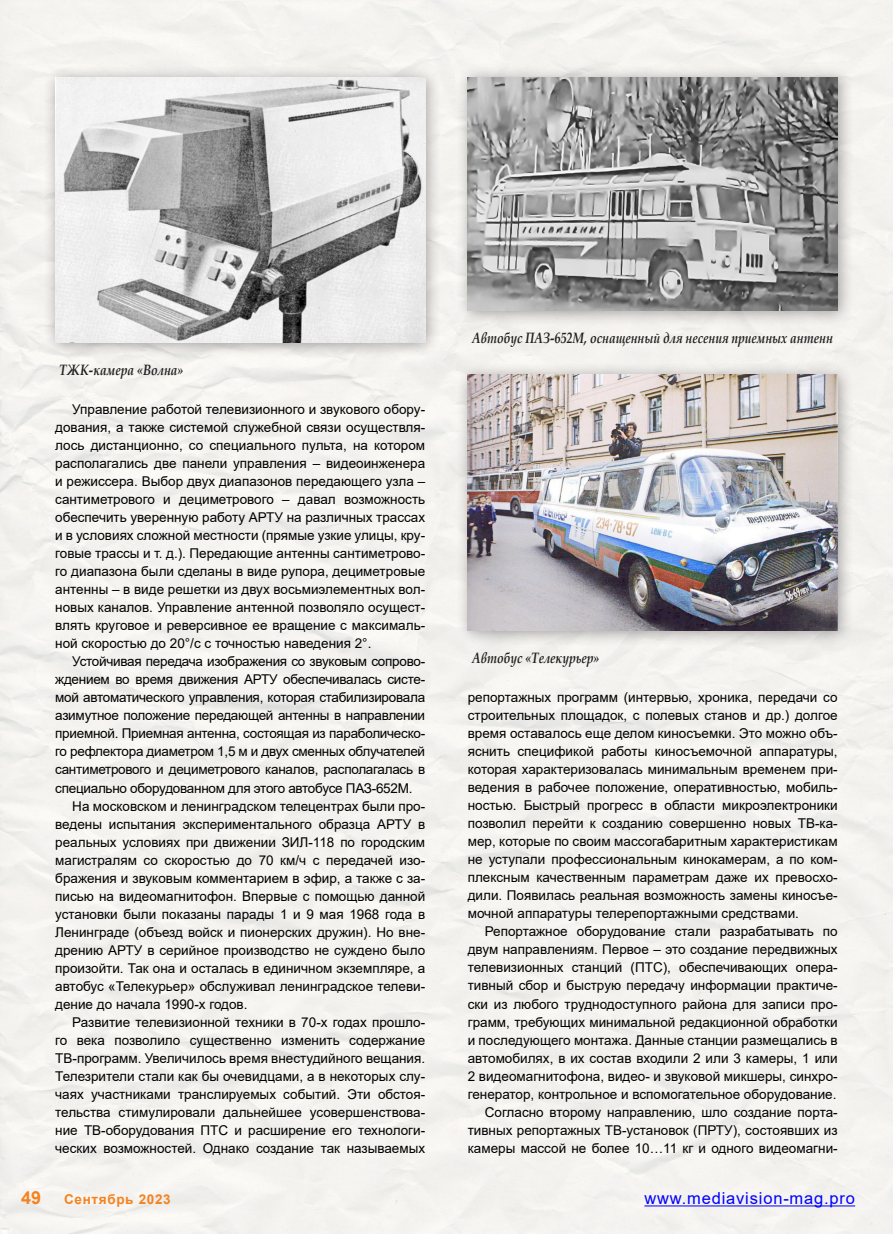
<style>
.page{position:relative;width:893px;height:1234px;background:#fff}
.page>*{position:absolute;margin:0;border:0;box-sizing:border-box;transform-origin:0 0}
.t1{font:700 18px "Arial";color:#f58220}
.t2{font:16.5px "Arial";letter-spacing:.05em;color:#00f}
.t3{font:italic 700 15px "Book Antiqua";color:#231f20;scale:.8 1}
.t4{font:13.5px/18px "Arial";color:#000;text-align:justify}
.t5{font:13.5px "Arial";letter-spacing:-.02em;color:#000}
.t6{font:700 13.5px "Arial";letter-spacing:.05em;color:#f58220}
</style>
<div class="page">
<div style="left:43px;top:65px;width:399px;height:293px;background:#231f20;opacity:.4"></div>
<img style="left:55px;top:77px;width:370px;height:265px">
<div style="left:456px;top:65px;width:398px;height:262px;background:#231f20;opacity:.4"></div>
<img style="left:468px;top:77px;width:370px;height:233px">
<div style="left:456px;top:362px;width:398px;height:284px;background:#231f20;opacity:.4"></div>
<img style="left:468px;top:374px;width:370px;height:256px">
<hr style="left:644px;top:1205px;width:211px;height:1px;background:#00f">
<p class="t3" style="left:60px;top:359px;width:157px">ТЖК-камера «Волна»</p>
<p class="t4" style="left:55px;top:400px;width:371px;text-indent:17px">Управление работой телевизионного и звукового обору&shy;дования, а также системой служебной связи осуществля&shy;лось дистанционно, со специального пульта, на котором располагались две панели управления – видеоинженера и режиссера. Выбор двух диапазонов передающего узла – сантиметрового и дециметрового – давал возможность обеспечить уверенную работу АРТУ на различных трассах и в условиях сложной местности (прямые узкие улицы, кру&shy;говые трассы и т. д.). Передающие антенны сантиметрово&shy;го диапазона были сделаны в виде рупора, дециметровые антенны – в виде решетки из двух восьмиэлементных вол&shy;новых каналов. Управление антенной позволяло осущест&shy;влять круговое и реверсивное ее вращение с максималь&shy;ной скоростью до 20°/с с точностью наведения 2°.</p>
<p class="t5" style="left:72px;top:652px;width:354px">Устойчивая передача изображения со звуковым сопрово-</p>
<p class="t5" style="left:55px;top:670px;width:371px">ждением во время движения АРТУ обеспечивалась систе-</p>
<p class="t5" style="left:55px;top:688px;width:371px">мой автоматического управления, которая стабилизировала</p>
<p class="t5" style="left:55px;top:706px;width:371px">азимутное положение передающей антенны в направлении</p>
<p class="t5" style="left:55px;top:724px;width:371px">приемной. Приемная антенна, состоящая из параболическо-</p>
<p class="t5" style="left:55px;top:742px;width:371px">го рефлектора диаметром 1,5 м и двух сменных облучателей</p>
<p class="t5" style="left:55px;top:760px;width:371px">сантиметрового и дециметрового каналов, располагалась в</p>
<p class="t5" style="left:55px;top:778px;width:359px">специально оборудованном для этого автобусе ПАЗ-652М.</p>
<p class="t4" style="left:72px;top:796px;width:354px">На московском и ленинградском телецентрах были про-</p>
<p class="t4" style="left:55px;top:814px;width:371px">ведены испытания экспериментального образца АРТУ в</p>
<p class="t4" style="left:55px;top:832px;width:371px">реальных условиях при движении ЗИЛ-118 по городским</p>
<p class="t4" style="left:55px;top:850px;width:371px">магистралям со скоростью до 70 км/ч с передачей изо-</p>
<p class="t4" style="left:55px;top:868px;width:371px">бражения и звуковым комментарием в эфир, а также с за-</p>
<p class="t4" style="left:55px;top:886px;width:371px">писью на видеомагнитофон. Впервые с помощью данной</p>
<p class="t4" style="left:55px;top:904px;width:371px">установки были показаны парады 1 и 9 мая 1968 года в</p>
<p class="t4" style="left:55px;top:922px;width:371px">Ленинграде (объезд войск и пионерских дружин). Но вне-</p>
<p class="t4" style="left:55px;top:940px;width:371px">дрению АРТУ в серийное производство не суждено было</p>
<p class="t4" style="left:55px;top:958px;width:371px">произойти. Так она и осталась в единичном экземпляре, а</p>
<p class="t4" style="left:55px;top:976px;width:371px">автобус «Телекурьер» обслуживал ленинградское телеви-</p>
<p class="t4" style="left:55px;top:994px;width:194px">дение до начала 1990-х годов.</p>
<p class="t4" style="left:72px;top:1012px;width:354px">Развитие телевизионной техники в 70-х годах прошло-</p>
<p class="t4" style="left:55px;top:1030px;width:371px">го века позволило существенно изменить содержание</p>
<p class="t4" style="left:55px;top:1048px;width:371px">ТВ-программ. Увеличилось время внестудийного вещания.</p>
<p class="t4" style="left:55px;top:1066px;width:371px">Телезрители стали как бы очевидцами, а в некоторых слу-</p>
<p class="t4" style="left:55px;top:1084px;width:371px">чаях участниками транслируемых событий. Эти обстоя-</p>
<p class="t4" style="left:55px;top:1102px;width:371px">тельства стимулировали дальнейшее усовершенствова-</p>
<p class="t4" style="left:55px;top:1120px;width:371px">ние ТВ-оборудования ПТС и расширение его технологи-</p>
<p class="t4" style="left:55px;top:1138px;width:371px">ческих возможностей. Однако создание так называемых</p>
<p class="t3" style="left:472px;top:327px;width:453px">Автобус ПАЗ-652М, оснащенный для несения приемных антенн</p>
<p class="t3" style="left:472px;top:647px;width:161px">Автобус «Телекурьер»</p>
<p class="t4" style="left:468px;top:688px;width:371px">репортажных программ (интервью, хроника, передачи со строительных площадок, с полевых станов и др.) долгое время оставалось еще делом киносъемки. Это можно объ&shy;яснить спецификой работы киносъемочной аппаратуры, которая характеризовалась минимальным временем при&shy;ведения в рабочее положение, оперативностью, мобиль&shy;ностью. Быстрый прогресс в области микроэлектроники позволил перейти к созданию совершенно новых ТВ-ка&shy;мер, которые по своим массогабаритным характеристикам не уступали профессиональным кинокамерам, а по ком&shy;плексным качественным параметрам даже их превосхо&shy;дили. Появилась реальная возможность замены киносъе&shy;мочной аппаратуры телерепортажными средствами.</p>
<p class="t4" style="left:468px;top:922px;width:371px;text-align:right">Репортажное оборудование стали разрабатывать по двум направлениям. Первое – это создание передвижных телевизионных станций (ПТС), обеспечивающих опера&shy;тивный сбор и быструю передачу информации практиче&shy;ски из любого труднодоступного района для записи про&shy;грамм, требующих минимальной редакционной обработки и последующего монтажа. Данные станции размещались в автомобилях, в их состав входили 2 или 3 камеры, 1 или 2 видеомагнитофона, видео- и звуковой микшеры, синхро&shy;генератор, контрольное и вспомогательное оборудование.<br>Согласно второму направлению, шло создание порта&shy;тивных репортажных ТВ-установок (ПРТУ), состоявших из камеры массой не более 10…11 кг и одного видеомагни-</p>
<h1 class="t1" style="left:21px;top:1184px;width:22px">49</h1>
<p class="t6" style="left:64px;top:1189px;width:108px">Сентябрь 2023</p>
<p class="t2" style="left:644px;top:1186px;width:212px">www.mediavision-mag.pro</p>
</div>
